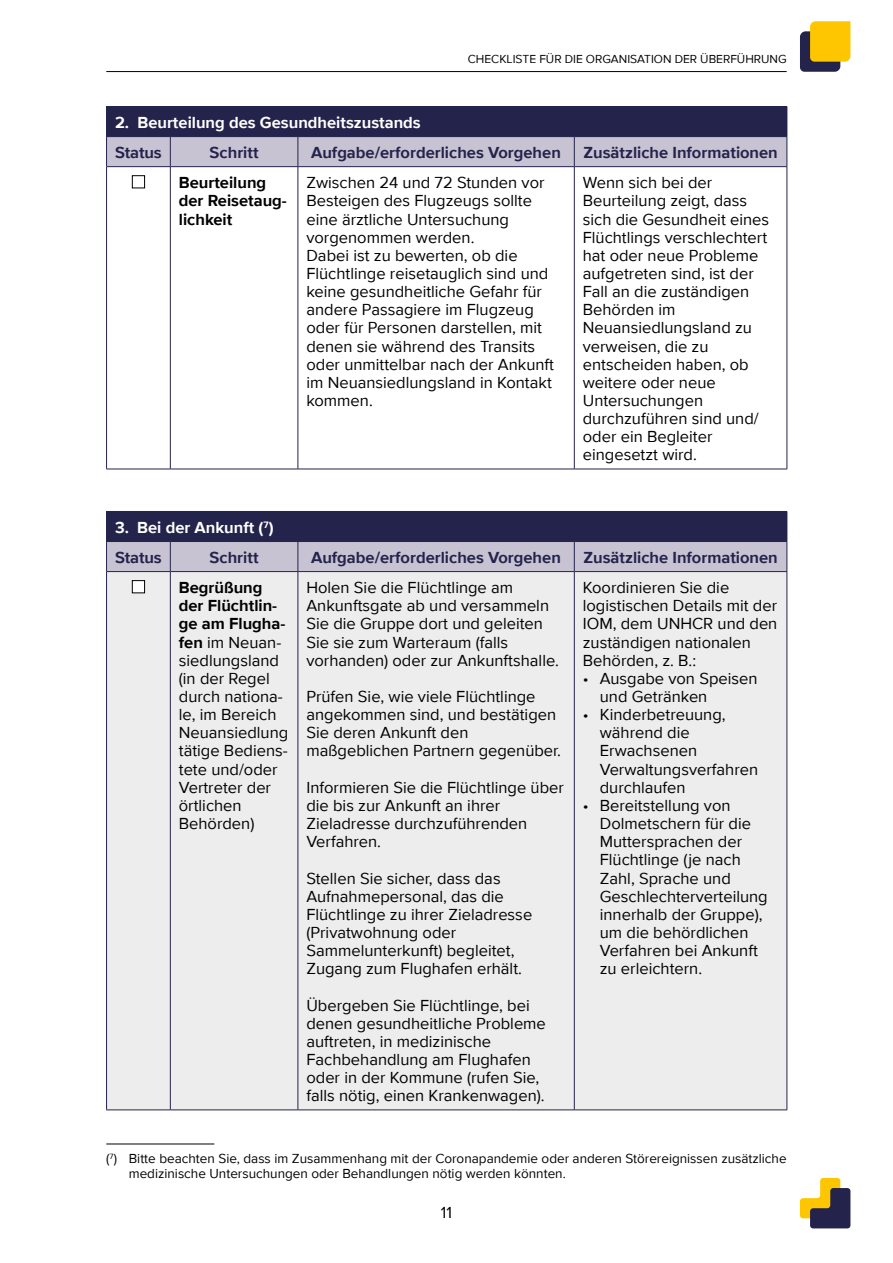
<style>
.page{position:relative;width:893px;height:1263px;background:#fff}
.page>*{position:absolute;margin:0;border:0;box-sizing:border-box;transform-origin:0 0}
.TABLE_Body_text{font:16.5px/18.1px "Proxima Nova";color:#000}
.TABLE_Header{font:700 16.5px "Proxima Nova";color:#24234c}
.TABLE_Header-2{font:700 16.5px "Proxima Nova";color:#fff}
.TABLE_Body_text-2{font:700 16.5px/18.1px "Proxima Nova";color:#000}
.Footnote{font:13.5px/14.9px "Proxima Nova";color:#000}
.t1{font:12px "Proxima Nova";color:#000}
.s1{font-weight:700}
</style>
<div class="page">
<svg style="left:800px;top:1178px;width:50px;height:50px"></svg>
<svg style="left:800px;top:21px;width:50px;height:51px;background:#c19e2e"></svg>
<hr style="left:106px;top:71px;width:681px;height:1px;background:#000">
<hr style="left:170px;top:167px;width:1px;height:302px;background:#24234c">
<hr style="left:298px;top:167px;width:1px;height:302px;background:#24234c">
<hr style="left:574px;top:167px;width:1px;height:302px;background:#24234c">
<hr style="left:106px;top:167px;width:1px;height:302px;background:#24234c">
<hr style="left:787px;top:167px;width:1px;height:302px;background:#24234c">
<hr style="left:106px;top:469px;width:64px;height:1px;background:#24234c">
<hr style="left:170px;top:469px;width:128px;height:1px;background:#24234c">
<hr style="left:298px;top:469px;width:276px;height:1px;background:#24234c">
<hr style="left:574px;top:469px;width:213px;height:1px;background:#24234c">
<hr style="left:106px;top:106px;width:64px;height:1px;background:#24234c">
<hr style="left:170px;top:106px;width:128px;height:1px;background:#24234c">
<hr style="left:298px;top:106px;width:276px;height:1px;background:#24234c">
<hr style="left:574px;top:106px;width:213px;height:1px;background:#24234c">
<svg style="left:106px;top:107px;width:682px;height:60px;background:#73708c"></svg>
<hr style="left:106px;top:166px;width:64px;height:1px;background:#24234c">
<hr style="left:170px;top:166px;width:128px;height:1px;background:#24234c">
<hr style="left:298px;top:166px;width:276px;height:1px;background:#24234c">
<hr style="left:574px;top:166px;width:213px;height:1px;background:#24234c">
<div style="left:132px;top:175px;width:13px;height:13px;border:1px solid #000"></div>
<div style="left:107px;top:572px;width:680px;height:538px;background:#ededed"></div>
<hr style="left:170px;top:572px;width:1px;height:538px;background:#24234c">
<hr style="left:298px;top:572px;width:1px;height:538px;background:#24234c">
<hr style="left:574px;top:572px;width:1px;height:538px;background:#24234c">
<hr style="left:106px;top:1110px;width:64px;height:1px;background:#24234c">
<hr style="left:170px;top:1110px;width:128px;height:1px;background:#24234c">
<hr style="left:298px;top:1110px;width:276px;height:1px;background:#24234c">
<hr style="left:574px;top:1110px;width:213px;height:1px;background:#24234c">
<hr style="left:106px;top:572px;width:1px;height:538px;background:#24234c">
<hr style="left:787px;top:572px;width:1px;height:538px;background:#24234c">
<hr style="left:106px;top:511px;width:64px;height:1px;background:#24234c">
<hr style="left:170px;top:511px;width:128px;height:1px;background:#24234c">
<hr style="left:298px;top:511px;width:276px;height:1px;background:#24234c">
<hr style="left:574px;top:511px;width:213px;height:1px;background:#24234c">
<svg style="left:106px;top:512px;width:682px;height:60px;background:#73708d"></svg>
<hr style="left:106px;top:571px;width:64px;height:1px;background:#24234c">
<hr style="left:170px;top:571px;width:128px;height:1px;background:#24234c">
<hr style="left:298px;top:571px;width:276px;height:1px;background:#24234c">
<hr style="left:574px;top:571px;width:213px;height:1px;background:#24234c">
<div style="left:132px;top:581px;width:13px;height:12px;background:#fff"></div>
<div style="left:132px;top:580px;width:13px;height:13px;border:1px solid #000"></div>
<hr style="left:106px;top:1144px;width:108px;height:1px;background:#000">
<p class="t1" style="left:468px;top:50px;width:320px">CHECKLISTE FÜR DIE ORGANISATION DER ÜBERFÜHRUNG</p>
<p class="TABLE_Header-2" style="left:115px;top:110px;width:307px">2. Beurteilung des Gesundheitszustands</p>
<p class="TABLE_Header" style="left:115px;top:140px;width:48px">Status</p>
<p class="TABLE_Header" style="left:210px;top:140px;width:50px">Schritt</p>
<p class="TABLE_Header" style="left:311px;top:140px;width:251px">Aufgabe/erforderliches Vorgehen</p>
<p class="TABLE_Header" style="left:583px;top:140px;width:196px">Zusätzliche Informationen</p>
<p class="TABLE_Body_text-2" style="left:179px;top:173px;width:110px">Beurteilung der Reisetaug&shy;lichkeit</p>
<p class="TABLE_Body_text" style="left:306px;top:173px;width:240px">Zwischen 24 und 72 Stunden vor<br>Besteigen des Flugzeugs sollte eine ärztliche Untersuchung vorgenommen werden.</p>
<p class="TABLE_Body_text" style="left:306px;top:245px;width:249px">Dabei ist zu bewerten, ob die<br>Flüchtlinge reisetauglich sind und keine gesundheitliche Gefahr für andere Passagiere im Flugzeug oder für Personen darstellen, mit denen sie während des Transits oder unmittelbar nach der Ankunft im Neuansiedlungsland in Kontakt kommen.</p>
<p class="TABLE_Body_text" style="left:583px;top:173px;width:188px">Wenn sich bei der<br>Beurteilung zeigt, dass sich die Gesundheit eines<br>Flüchtlings verschlechtert hat oder neue Probleme aufgetreten sind, ist der<br>Fall an die zuständigen<br>Behörden im<br>Neuansiedlungsland zu verweisen, die zu entscheiden haben, ob weitere oder neue<br>Untersuchungen durchzuführen sind und/ oder ein Begleiter eingesetzt wird.</p>
<p class="TABLE_Header-2" style="left:115px;top:515px;width:160px">3. Bei der Ankunft (<sup>7</sup>)</p>
<p class="TABLE_Header" style="left:115px;top:545px;width:48px">Status</p>
<p class="TABLE_Header" style="left:210px;top:545px;width:50px">Schritt</p>
<p class="TABLE_Header" style="left:311px;top:545px;width:251px">Aufgabe/erforderliches Vorgehen</p>
<p class="TABLE_Header" style="left:583px;top:545px;width:196px">Zusätzliche Informationen</p>
<p class="TABLE_Body_text" style="left:179px;top:578px;width:111px"><span class="s1">Begrüßung der Flüchtlin&shy;ge am Flugha&shy;fen</span> im Neuan&shy;siedlungsland (in der Regel durch nationa&shy;le, im Bereich<br>Neuansiedlung tätige Bediens&shy;tete und/oder<br>Vertreter der örtlichen<br>Behörden)</p>
<p class="TABLE_Body_text" style="left:306px;top:578px;width:254px">Holen Sie die Flüchtlinge am<br>Ankunftsgate ab und versammeln<br>Sie die Gruppe dort und geleiten<br>Sie sie zum Warteraum (falls vorhanden) oder zur Ankunftshalle.</p>
<p class="TABLE_Body_text" style="left:583px;top:578px;width:196px">Koordinieren Sie die logistischen Details mit der<br>IOM, dem UNHCR und den zuständigen nationalen<br>Behörden, z. B.:</p>
<p class="TABLE_Body_text" style="left:600px;top:668px;width:159px;text-indent:-17px">• Ausgabe von Speisen und Getränken</p>
<p class="TABLE_Body_text" style="left:600px;top:705px;width:160px;text-indent:-17px">• Kinderbetreuung, während die<br>Erwachsenen<br>Verwaltungsverfahren durchlaufen</p>
<p class="TABLE_Body_text" style="left:600px;top:796px;width:169px;text-indent:-17px">• Bereitstellung von<br>Dolmetschern für die<br>Muttersprachen der<br>Flüchtlinge (je nach<br>Zahl, Sprache und<br>Geschlechterverteilung innerhalb der Gruppe), um die behördlichen<br>Verfahren bei Ankunft zu erleichtern.</p>
<p class="TABLE_Body_text" style="left:306px;top:687px;width:256px">Prüfen Sie, wie viele Flüchtlinge angekommen sind, und bestätigen<br>Sie deren Ankunft den maßgeblichen Partnern gegenüber.</p>
<p class="TABLE_Body_text" style="left:306px;top:777px;width:259px">Informieren Sie die Flüchtlinge über die bis zur Ankunft an ihrer<br>Zieladresse durchzuführenden<br>Verfahren.</p>
<p class="TABLE_Body_text" style="left:306px;top:868px;width:227px">Stellen Sie sicher, dass das<br>Aufnahmepersonal, das die<br>Flüchtlinge zu ihrer Zieladresse (Privatwohnung oder<br>Sammelunterkunft) begleitet,<br>Zugang zum Flughafen erhält.</p>
<p class="TABLE_Body_text" style="left:306px;top:995px;width:241px">Übergeben Sie Flüchtlinge, bei denen gesundheitliche Probleme auftreten, in medizinische<br>Fachbehandlung am Flughafen oder in der Kommune (rufen Sie, falls nötig, einen Krankenwagen).</p>
<p class="Footnote" style="left:129px;top:1150px;width:659px;text-indent:-23px">(<sup>7</sup>) Bitte beachten Sie, dass im Zusammenhang mit der Coronapandemie oder anderen Störereignissen zusätzliche medizinische Untersuchungen oder Behandlungen nötig werden könnten.</p>
<p class="TABLE_Body_text" style="left:441px;top:1203px;width:13px">11</p>
</div>
